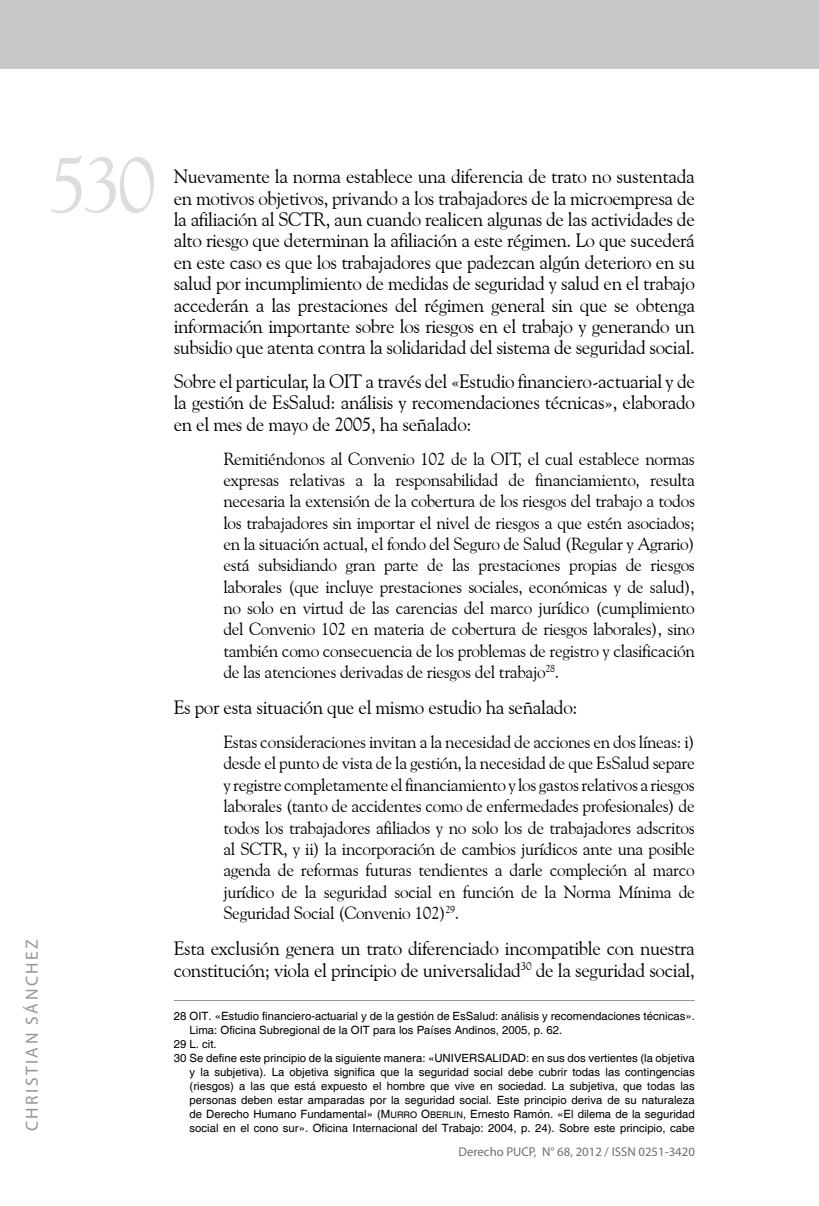
<style>
.page{position:relative;width:819px;height:1206px;background:#fff}
.page>*{position:absolute;margin:0;border:0;box-sizing:border-box;transform-origin:0 0}
.t1{font:78.75px "Goudy Old Style BT";color:#dcddde}
.t2{font:19.25px/21.3px "Goudy Old Style BT";letter-spacing:-.02em;color:#000;text-align:justify}
.t3{font:17.5px/21.3px "Goudy Old Style BT";letter-spacing:-.02em;color:#000;text-align:justify}
.t4{font:17.5px "Myriad Pro";letter-spacing:.14em;color:#939598}
.t5{font:12.78px "Myriad Pro";color:#6d6e71}
.t6{font:11.38px "Helvetica";color:#000}
.s1{font-family:"Helvetica SC800"}
.s2{font-family:"Helvetica SC800";font-size:9.1px}
</style>
<div class="page">
<div style="left:0;top:0;width:819px;height:69px;background:#c7c8ca"></div>
<hr style="left:174px;top:1000px;width:520px;height:1px;background:#939598">
<h1 class="t1" style="left:49px;top:136px;width:109px">530</h1>
<p class="t4" style="left:21px;top:1131px;width:194px;rotate:-90deg">Christian Sánchez</p>
<p class="t2" style="left:174px;top:166px;width:522px">Nuevamente la norma establece una diferencia de trato no sustentada en motivos objetivos, privando a los trabajadores de la microempresa de la afiliación al SCTR, aun cuando realicen algunas de las actividades de alto riesgo que determinan la afiliación a este régimen. Lo que sucederá en este caso es que los trabajadores que padezcan algún deterioro en su salud por incumplimiento de medidas de seguridad y salud en el trabajo accederán a las prestaciones del régimen general sin que se obtenga información importante sobre los riesgos en el trabajo y generando un subsidio que atenta contra la solidaridad del sistema de seguridad social.</p>
<p class="t2" style="left:174px;top:370px;width:522px">Sobre el particular, la OIT a través del «Estudio financiero-actuarial y de la gestión de EsSalud: análisis y recomendaciones técnicas», elaborado en el mes de mayo de 2005, ha señalado:</p>
<p class="t3" style="left:223px;top:447px;width:473px">Remitiéndonos al Convenio 102 de la OIT, el cual establece normas expresas relativas a la responsabilidad de financiamiento, resulta necesaria la extensión de la cobertura de los riesgos del trabajo a todos los trabajadores sin importar el nivel de riesgos a que estén asociados; en la situación actual, el fondo del Seguro de Salud (Regular y Agrario) está subsidiando gran parte de las prestaciones propias de riesgos laborales (que incluye prestaciones sociales, económicas y de salud), no solo en virtud de las carencias del marco jurídico (cumplimiento del Convenio 102 en materia de cobertura de riesgos laborales), sino también como consecuencia de los problemas de registro y clasificación de las atenciones derivadas de riesgos del trabajo<sup>28</sup>.</p>
<p class="t2" style="left:174px;top:696px;width:405px">Es por esta situación que el mismo estudio ha señalado:</p>
<p class="t3" style="left:223px;top:731px;width:473px">Estas consideraciones invitan a la necesidad de acciones en dos líneas: i) desde el punto de vista de la gestión, la necesidad de que EsSalud separe y registre completamente el financiamiento y los gastos relativos a riesgos laborales (tanto de accidentes como de enfermedades profesionales) de todos los trabajadores afiliados y no solo los de trabajadores adscritos al SCTR, y ii) la incorporación de cambios jurídicos ante una posible agenda de reformas futuras tendientes a darle compleción al marco jurídico de la seguridad social en función de la Norma Mínima de Seguridad Social (Convenio 102)<sup>29</sup>.</p>
<p class="t2" style="left:174px;top:937px;width:522px">Esta exclusión genera un trato diferenciado incompatible con nuestra constitución; viola el principio de universalidad<sup>30</sup> de la seguridad social,</p>
<p class="t6" style="left:174px;top:1008px;width:522px">28 OIT. «Estudio financiero-actuarial y de la gestión de EsSalud: análisis y recomendaciones técnicas».</p>
<p class="t6" style="left:190px;top:1022px;width:374px">Lima: Oficina Subregional de la OIT para los Países Andinos, 2005, p. 62.</p>
<p class="t6" style="left:174px;top:1036px;width:45px">29 L. cit.</p>
<p class="t6" style="left:174px;top:1050px;width:522px">30 Se define este principio de la siguiente manera: «UNIVERSALIDAD: en sus dos vertientes (la objetiva</p>
<p class="t6" style="left:190px;top:1064px;width:506px">y la subjetiva). La objetiva significa que la seguridad social debe cubrir todas las contingencias</p>
<p class="t6" style="left:190px;top:1078px;width:506px">(riesgos) a las que está expuesto el hombre que vive en sociedad. La subjetiva, que todas las</p>
<p class="t6" style="left:190px;top:1092px;width:506px">personas deben estar amparadas por la seguridad social. Este principio deriva de su naturaleza</p>
<p class="t6" style="left:190px;top:1106px;width:506px">de Derecho Humano Fundamental» (<span class="s1">M</span> <span class="s2">URRO</span> <span class="s1">O</span><span class="s2">BERLIN</span>, Ernesto Ramón. «El dilema de la seguridad</p>
<p class="t6" style="left:189px;top:1120px;width:506px">social en el cono sur». Oficina Internacional del Trabajo: 2004, p. 24). Sobre este principio, cabe</p>
<p class="t5" style="left:458px;top:1144px;width:160px">Derecho PUCP, N° 68, 2012 / ISSN</p>
<p class="t5" style="left:638px;top:1144px;width:58px">0251-3420</p>
</div>
